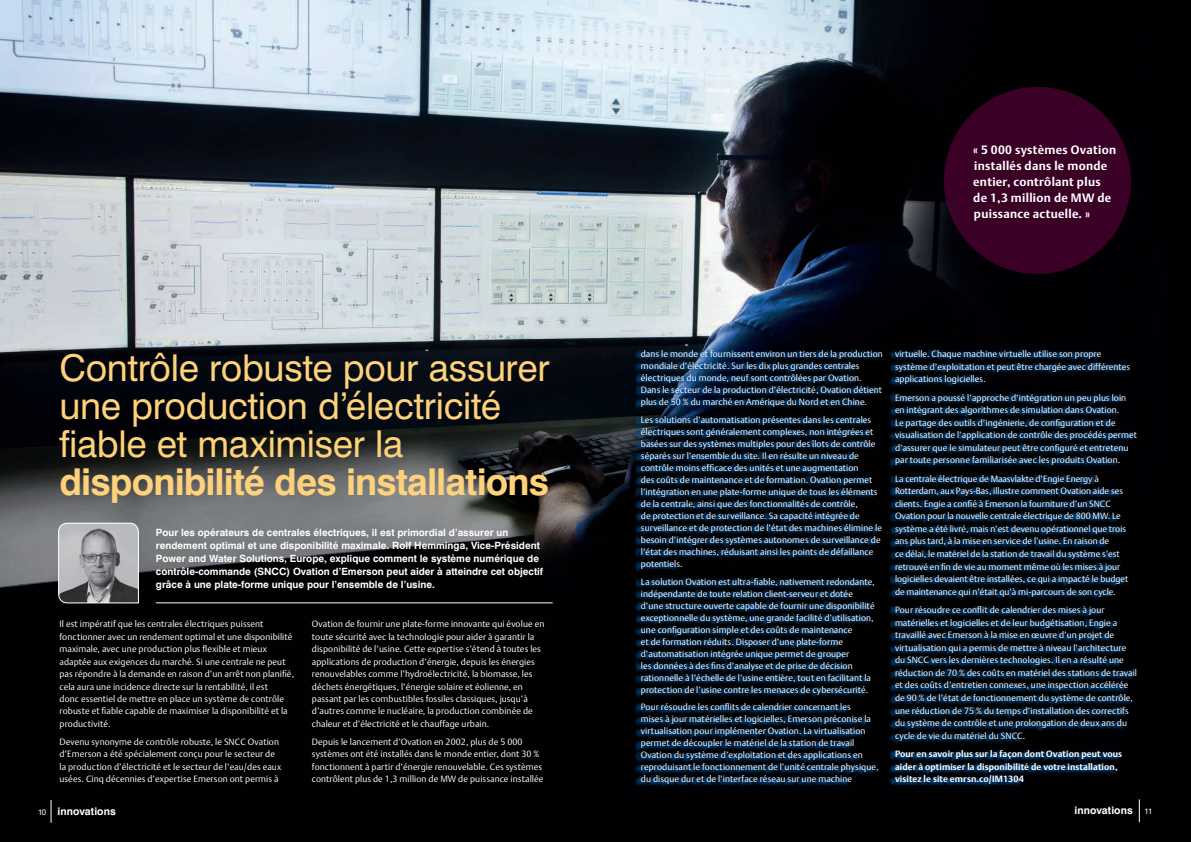
<style>
.page{position:relative;width:1191px;height:842px;background:#fff}
.page>*{position:absolute;margin:0;border:0;box-sizing:border-box;transform-origin:0 0}
.t1{font:37px/38px "Swiss 721 BT";letter-spacing:-.01em;color:#fed17b}
.t2{font:700 37px "Swiss 721 BT";letter-spacing:-.025em;color:#fed17b}
.t3{font:700 12px/16px "DTL Argo T";letter-spacing:.025em;color:#fff}
.t4{font:700 10.5px "Swiss 721 BT";letter-spacing:.005em;color:#fff}
.t5{font:700 10px/13px "Swiss 721 BT";color:#fff}
.t6{font:9px/12px "DTL Argo T Light";letter-spacing:.01em;color:#fff}
.t7{font:700 9px/12.6px "DTL Argo T";letter-spacing:.01em;color:#fff}
.s1{font-weight:400;font-size:8px}
</style>
<div class="page">
<img style="left:0;top:0;width:1191px;height:842px">
<svg style="left:634px;top:349px;width:501px;height:439px;background:#001324"></svg>
<svg style="left:58px;top:522px;width:81px;height:82px;background:#999a9c"></svg>
<hr style="left:156px;top:602px;width:396px;height:1px;background:#fff">
<div style="left:944px;top:87px;width:187px;height:187px;background:#3a0026;border-radius:50%"></div>
<svg style="left:51px;top:800px;width:1px;height:23px"></svg>
<svg style="left:1139px;top:799px;width:1px;height:23px"></svg>
<h1 class="t1" style="left:60px;top:348px;width:491px">Contrôle robuste pour assurer une production d’électricité fiable et maximiser la</h1>
<h1 class="t2" style="left:60px;top:459px;width:491px">disponibilité des installations</h1>
<p class="t5" style="left:156px;top:526px;width:389px">Pour les opérateurs de centrales électriques, il est primordial d’assurer un rendement optimal et une disponibilité maximale. Rolf Hemminga, Vice-Président Power and Water Solutions, Europe, explique comment le système numérique de contrôle-commande (SNCC) Ovation d’Emerson peut aider à atteindre cet objectif grâce à une plate-forme unique pour l’ensemble de l’usine.</p>
<p class="t6" style="left:60px;top:618px;width:236px;line-height:12.4px">Il est impératif que les centrales électriques puissent fonctionner avec un rendement optimal et une disponibilité maximale, avec une production plus flexible et mieux adaptée aux exigences du marché. Si une centrale ne peut pas répondre à la demande en raison d’un arrêt non planifié, cela aura une incidence directe sur la rentabilité, il est<br>donc essentiel de mettre en place un système de contrôle robuste et fiable capable de maximiser la disponibilité et la productivité.</p>
<p class="t6" style="left:60px;top:735px;width:223px;line-height:12.4px">Devenu synonyme de contrôle robuste, le SNCC Ovation d’Emerson a été spécialement conçu pour le secteur de la production d’électricité et le secteur de l’eau/des eaux usées. Cinq décennies d’expertise Emerson ont permis à</p>
<p class="t6" style="left:312px;top:618px;width:234px;line-height:12.4px">Ovation de fournir une plate-forme innovante qui évolue en toute sécurité avec la technologie pour aider à garantir la disponibilité de l’usine. Cette expertise s’étend à toutes les applications de production d’énergie, depuis les énergies renouvelables comme l’hydroélectricité, la biomasse, les déchets énergétiques, l’énergie solaire et éolienne, en passant par les combustibles fossiles classiques, jusqu’à d’autres comme le nucléaire, la production combinée de chaleur et d’électricité et le chauffage urbain.</p>
<p class="t6" style="left:312px;top:735px;width:233px;line-height:12.4px">Depuis le lancement d’Ovation en 2002, plus de 5 000 systèmes ont été installés dans le monde entier, dont 30 % fonctionnent à partir d’énergie renouvelable. Ces systèmes contrôlent plus de 1,3 million de MW de puissance installée</p>
<h2 class="t3" style="left:973px;top:142px;width:144px">« 5 000 systèmes Ovation installés dans le monde entier, contrôlant plus de 1,3 million de MW de puissance actuelle. »</h2>
<p class="t6" style="left:641px;top:348px;width:244px">dans le monde et fournissent environ un tiers de la production mondiale d’électricité. Sur les dix plus grandes centrales électriques du monde, neuf sont contrôlées par Ovation.<br>Dans le secteur de la production d’électricité, Ovation détient plus de 50 % du marché en Amérique du Nord et en Chine.</p>
<p class="t6" style="left:641px;top:414px;width:243px">Les solutions d’automatisation présentes dans les centrales électriques sont généralement complexes, non intégrées et basées sur des systèmes multiples pour des îlots de contrôle séparés sur l’ensemble du site. Il en résulte un niveau de contrôle moins efficace des unités et une augmentation<br>des coûts de maintenance et de formation. Ovation permet l’intégration en une plate-forme unique de tous les éléments de la centrale, ainsi que des fonctionnalités de contrôle,<br>de protection et de surveillance. Sa capacité intégrée de surveillance et de protection de l’état des machines élimine le besoin d’intégrer des systèmes autonomes de surveillance de l’état des machines, réduisant ainsi les points de défaillance potentiels.</p>
<p class="t6" style="left:641px;top:575px;width:235px">La solution Ovation est ultra-fiable, nativement redondante, indépendante de toute relation client-serveur et dotée d’une structure ouverte capable de fournir une disponibilité exceptionnelle du système, une grande facilité d’utilisation, une configuration simple et des coûts de maintenance<br>et de formation réduits. Disposer d’une plate-forme d’automatisation intégrée unique permet de grouper<br>les données à des fins d’analyse et de prise de décision rationnelle à l’échelle de l’usine entière, tout en facilitant la protection de l’usine contre les menaces de cybersécurité.</p>
<p class="t6" style="left:641px;top:701px;width:239px">Pour résoudre les conflits de calendrier concernant les<br>mises à jour matérielles et logicielles, Emerson préconise la virtualisation pour implémenter Ovation. La virtualisation permet de découpler le matériel de la station de travail Ovation du système d’exploitation et des applications en reproduisant le fonctionnement de l’unité centrale physique, du disque dur et de l’interface réseau sur une machine</p>
<p class="t6" style="left:895px;top:347px;width:237px;line-height:12.6px">virtuelle. Chaque machine virtuelle utilise son propre système d’exploitation et peut être chargée avec différentes applications logicielles.</p>
<p class="t6" style="left:895px;top:391px;width:244px;line-height:12.6px">Emerson a poussé l’approche d’intégration un peu plus loin en intégrant des algorithmes de simulation dans Ovation.<br>Le partage des outils d’ingénierie, de configuration et de visualisation de l’application de contrôle des procédés permet d’assurer que le simulateur peut être configuré et entretenu par toute personne familiarisée avec les produits Ovation.</p>
<p class="t6" style="left:895px;top:472px;width:235px;line-height:12.6px">La centrale électrique de Maasvlakte d’Engie Energy à Rotterdam, aux Pays-Bas, illustre comment Ovation aide ses clients. Engie a confié à Emerson la fourniture d’un SNCC Ovation pour la nouvelle centrale électrique de 800 MW. Le système a été livré, mais n’est devenu opérationnel que trois ans plus tard, à la mise en service de l’usine. En raison de<br>ce délai, le matériel de la station de travail du système s’est retrouvé en fin de vie au moment même où les mises à jour logicielles devaient être installées, ce qui a impacté le budget de maintenance qui n’était qu’à mi-parcours de son cycle.</p>
<p class="t6" style="left:895px;top:603px;width:244px;line-height:12.6px">Pour résoudre ce conflit de calendrier des mises à jour matérielles et logicielles et de leur budgétisation, Engie a travaillé avec Emerson à la mise en œuvre d’un projet de virtualisation qui a permis de mettre à niveau l’architecture du SNCC vers les dernières technologies. Il en a résulté une réduction de 70 % des coûts en matériel des stations de travail et des coûts d’entretien connexes, une inspection accélérée de 90 % de l’état de fonctionnement du système de contrôle, une réduction de 75 % du temps d’installation des correctifs du système de contrôle et une prolongation de deux ans du cycle de vie du matériel du SNCC.</p>
<p class="t7" style="left:895px;top:747px;width:229px">Pour en savoir plus sur la façon dont Ovation peut vous aider à optimiser la disponibilité de votre installation, visitez le site emrsn.co/IM1304</p>
<p class="t4" style="left:38px;top:805px;width:79px"><span class="s1">10</span> innovations</p>
<p class="t4" style="left:1074px;top:804px;width:79px">innovations <span class="s1">11</span></p>
</div>
